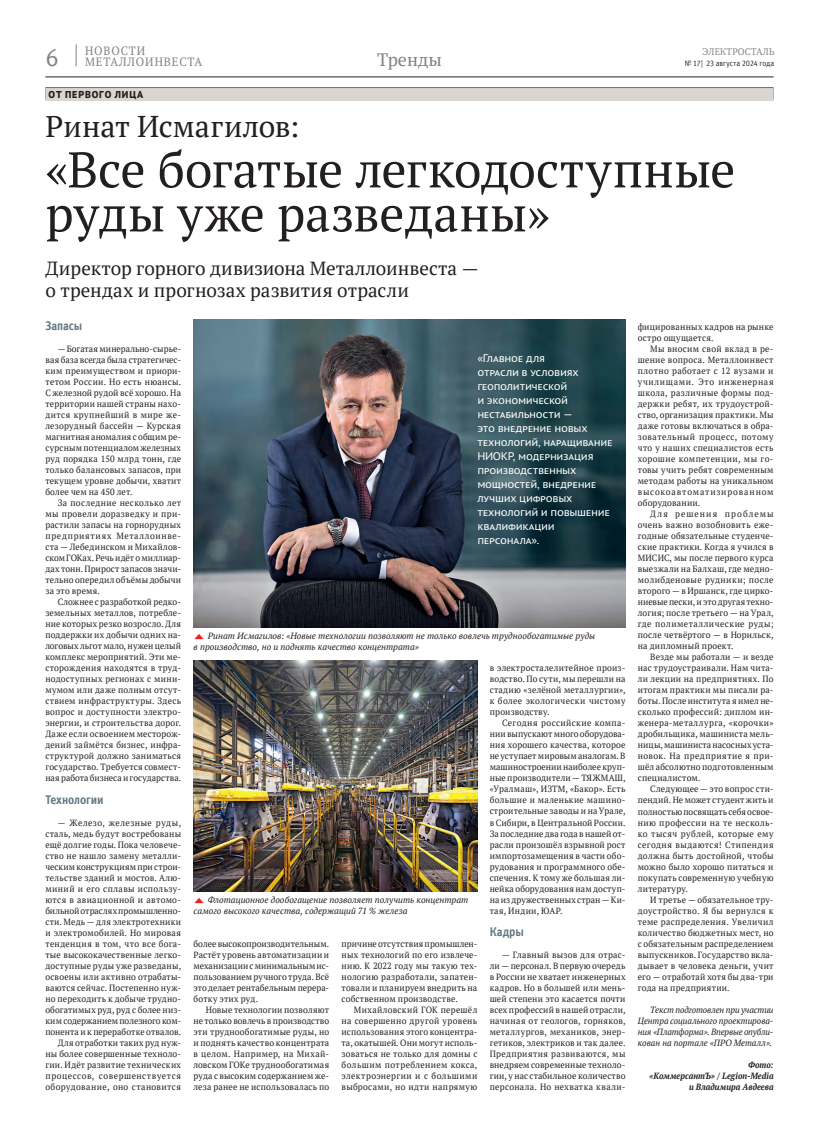
<style>
.page{position:relative;width:820px;height:1134px;background:#fff}
.page>*{position:absolute;margin:0;border:0;box-sizing:border-box;transform-origin:0 0}
.Заголовок_50{font:50px/44px "PT Serif";color:#231f20}
.Заголовок_50-2{font:30px "PT Serif";color:#231f20}
.Подзаголовок{font:19px/22px "PT Serif";letter-spacing:.005em;color:#231f20}
.Колонтитул_рубрика{font:18px "PT Serif";color:#808285}
.Текст_ПОДЗАГ{font:700 12.5px "Meta Offc Pro";letter-spacing:-.01em;color:#647882;scale:.9 1}
.t1{font:12px/11px "PT Serif";letter-spacing:.08em;color:#808285;scale:.95 1}
.Фотофакт{font:11px/14px "PT Sans Pro";letter-spacing:-.025em;color:#fff;scale:1.09 1}
.Рубрика{font:800 10px "PT Sans Pro";letter-spacing:.09em;color:#231f20}
.t2{font:10px "Charter C";letter-spacing:.03em;color:#808285;scale:.92 1}
.Текст_основной{font:9px/11px "PT Serif";letter-spacing:.025em;color:#231f20;text-align:justify;scale:.96 1}
.Текст_основной-2{font:italic 9px/11px "PT Serif";color:#231f20}
.Текст_основной-3{font:italic 9px/11px "PT Serif";color:#231f20;text-align:justify;scale:.96 1}
.Внештатный_Автор{font:italic 700 9px/11px "PT Serif";letter-spacing:.005em;color:#231f20;text-align:right;scale:.9 1}
.t3{font:8px "Meta Offc Pro Norm";letter-spacing:.01em;color:#231f20;scale:.9 1}
.s1{font-family:"Meta Offc Pro Norm";font-size:25px}
.s2{font-family:"Modern Pictograms";font-style:normal;font-size:14px;color:#ee1d23}
.s3{font-style:normal}
</style>
<div class="page">
<hr style="left:45px;top:77px;width:728px;height:1px;background:#231f20">
<svg style="left:76px;top:44px;width:1px;height:22px"></svg>
<div style="left:45px;top:87px;width:728px;height:12px;background:#757373"></div>
<div style="left:45px;top:88px;width:728px;height:13px;background:#d9d5d1"></div>
<img style="left:193px;top:319px;width:432px;height:308px">
<img style="left:193px;top:660px;width:284px;height:231px">
<h3 class="t1" style="left:85px;top:45px;width:125px;text-indent:-40px"><span class="s1">6</span> НОВОСТИ<br>МЕТАЛЛОИНВЕСТА</h3>
<p class="t2" style="left:702px;top:46px;width:80px">ЭЛЕКТРОСТАЛЬ</p>
<p class="Колонтитул_рубрика" style="left:377px;top:48px;width:66px">Тренды</p>
<p class="t3" style="left:684px;top:58px;width:100px">№ 17| 23 августа 2024 года</p>
<p class="Рубрика" style="left:49px;top:88px;width:96px">ОТ ПЕРВОГО ЛИЦА</p>
<p class="Заголовок_50-2" style="left:45px;top:107px;width:255px">Ринат Исмагилов:</p>
<p class="Заголовок_50" style="left:45px;top:147px;width:691px">«Все богатые легкодоступные руды уже разведаны»</p>
<p class="Подзаголовок" style="left:45px;top:257px;width:434px">Директор горного дивизиона Металлоинвеста — о трендах и прогнозах развития отрасли</p>
<p class="Текст_ПОДЗАГ" style="left:45px;top:316px;width:43px">Запасы</p>
<p class="Текст_основной" style="left:45px;top:344px;width:143px;text-align:left;text-indent:12px">— Богатая минерально-сырье&shy;вая база всегда была стратегичес&shy;ким преимуществом и приори&shy;тетом России. Но есть нюансы.<br>С железной рудой всё хорошо. На территории нашей страны нахо&shy;дится крупнейший в мире же&shy;лезорудный бассейн — Курская магнитная аномалия с общим ре&shy;сурсным потенциалом железных руд порядка 150 млрд тонн, где только балансовых запасов, при текущем уровне добычи, хватит более чем на 450 лет.</p>
<p class="Текст_основной" style="left:45px;top:498px;width:143px;text-indent:12px">За последние несколько лет мы провели доразведку и при&shy;растили запасы на горнорудных предприятиях Металлоинве&shy;ста — Лебединском и Михайлов&shy;ском ГОКах. Речь идёт о миллиар&shy;дах тонн. Прирост запасов значи&shy;тельно опередил объёмы добычи за это время.</p>
<p class="Текст_основной" style="left:45px;top:597px;width:143px;text-indent:12px">Сложнее с разработкой редко&shy;земельных металлов, потребле&shy;ние которых резко возросло. Для поддержки их добычи одних на&shy;логовых льгот мало, нужен целый комплекс мероприятий. Эти ме&shy;сторождения находятся в труд&shy;нодоступных регионах с мини&shy;мумом или даже полным отсут&shy;ствием инфраструктуры. Здесь вопрос и доступности электро&shy;энергии, и строительства дорог.<br>Даже если освоением месторож&shy;дений займётся бизнес, инфра&shy;структурой должно заниматься государство. Требуется совмест&shy;ная работа бизнеса и государства.</p>
<p class="Текст_ПОДЗАГ" style="left:45px;top:789px;width:66px">Технологии</p>
<p class="Текст_основной" style="left:45px;top:817px;width:143px;text-align:left;text-indent:12px">— Железо, железные руды, сталь, медь будут востребованы ещё долгие годы. Пока человече&shy;ство не нашло замену металли&shy;ческим конструкциям при строи&shy;тельстве зданий и мостов. Алю&shy;миний и его сплавы использу&shy;ются в авиационной и автомо&shy;бильной отраслях промышленно&shy;сти. Медь — для электротехники и электромобилей. Но мировая тенденция в том, что все бога&shy;тые высококачественные легко&shy;доступные руды уже разведаны, освоены или активно отрабаты&shy;ваются сейчас. Постепенно нуж&shy;но переходить к добыче трудно&shy;обогатимых руд, руд с более низ&shy;ким содержанием полезного ком&shy;понента и к переработке отвалов.</p>
<p class="Текст_основной" style="left:45px;top:1037px;width:143px;text-indent:12px">Для отработки таких руд нуж&shy;ны более совершенные техноло&shy;гии. Идёт развитие технических процессов, совершенствуется оборудование, оно становится</p>
<p class="Текст_основной" style="left:637px;top:322px;width:143px">фицированных кадров на рынке остро ощущается.</p>
<p class="Текст_основной" style="left:637px;top:344px;width:143px;text-indent:12px">Мы вносим свой вклад в ре&shy;шение вопроса. Металлоинвест плотно работает с 12 вузами и училищами. Это инженерная школа, различные формы под&shy;держки ребят, их трудоустрой&shy;ство, организация практики. Мы даже готовы включаться в обра&shy;зовательный процесс, потому что у наших специалистов есть хорошие компетенции, мы го&shy;товы учить ребят современным методам работы на уникальном высокоавтоматизированном оборудовании.</p>
<p class="Текст_основной" style="left:637px;top:509px;width:143px;text-indent:12px">Для решения проблемы очень важно возобновить еже&shy;годные обязательные студенче&shy;ские практики. Когда я учился в МИСИС, мы после первого курса выезжали на Балхаш, где медно&shy;молибденовые рудники; после второго — в Иршанск, где цирко&shy;ниевые пески, и это другая техно&shy;логия; после третьего — на Урал, где полиметаллические руды; после четвёртого — в Норильск, на дипломный проект.</p>
<p class="Текст_основной" style="left:637px;top:652px;width:143px;text-indent:12px">Везде мы работали — и везде нас трудоустраивали. Нам чита&shy;ли лекции на предприятиях. По итогам практики мы писали ра&shy;боты. После института я имел не&shy;сколько профессий: диплом ин&shy;женера-металлурга, «корочки» дробильщика, машиниста мель&shy;ницы, машиниста насосных уста&shy;новок. На предприятие я при&shy;шёл абсолютно подготовленным специалистом.</p>
<p class="Текст_основной" style="left:637px;top:783px;width:143px;text-align:left;text-indent:12px">Следующее — это вопрос сти&shy;пендий. Не может студент жить и полностью посвящать себя освое&shy;нию профессии на те несколь&shy;ко тысяч рублей, которые ему сегодня выдаются! Стипендия должна быть достойной, чтобы можно было хорошо питаться и покупать современную учебную литературу.</p>
<p class="Текст_основной" style="left:637px;top:894px;width:143px;text-indent:12px">И третье — обязательное тру&shy;доустройство. Я бы вернулся к теме распределения. Увеличил количество бюджетных мест, но с обязательным распределением выпускников. Государство вкла&shy;дывает в человека деньги, учит его — отработай хотя бы два-три года на предприятии.</p>
<p class="Текст_основной-3" style="left:637px;top:1004px;width:143px;text-indent:12px">Текст подготовлен при участии Центра социального проектирова&shy;ния «Платформа». Впервые опубли&shy;кован на портале «ПРО Металл».</p>
<p class="Внештатный_Автор" style="left:649px;top:1059px;width:139px">Фото:<br>«КоммерсантЪ» / Legion-Media и Владимира Авдеева</p>
<p class="Фотофакт" style="left:477px;top:350px;width:126px">«Главное для<br>отрасли в условиях геополитической<br>и экономической нестабильности —<br>это внедрение новых технологий, наращивание<br>НИОКР, модернизация производственных мощностей, внедрение лучших цифровых технологий и повышение квалификации персонала».</p>
<p class="Текст_основной-2" style="left:193px;top:630px;width:403px"><span class="s2">‐</span> Ринат Исмагилов: <span class="s3">«</span>Новые технологии позволяют не только вовлечь труднообогатимые руды в производство, но и поднять качество концентрата»</p>
<p class="Текст_основной" style="left:489px;top:663px;width:143px">в электросталелитейное произ&shy;водство. По сути, мы перешли на стадию «зелёной металлургии», к более экологически чистому производству.</p>
<p class="Текст_основной" style="left:489px;top:718px;width:143px;text-indent:12px">Сегодня российские компа&shy;нии выпускают много оборудова&shy;ния хорошего качества, которое не уступает мировым аналогам. В машиностроении наиболее круп&shy;ные производители — ТЯЖМАШ, «Уралмаш», ИЗТМ, «Бакор». Есть большие и маленькие машино&shy;строительные заводы и на Урале, в Сибири, в Центральной России.<br>За последние два года в нашей от&shy;расли произошёл взрывной рост импортозамещения в части обо&shy;рудования и программного обе&shy;спечения. К тому же большая ли&shy;нейка оборудования нам доступ&shy;на из дружественных стран — Ки&shy;тая, Индии, ЮАР.</p>
<p class="Текст_ПОДЗАГ" style="left:489px;top:921px;width:39px">Кадры</p>
<p class="Текст_основной" style="left:489px;top:949px;width:143px;text-indent:12px">— Главный вызов для отрас&shy;ли — персонал. В первую очередь в России не хватает инженерных кадров. Но в большей или мень&shy;шей степени это касается почти всех профессий в нашей отрасли, начиная от геологов, горняков, металлургов, механиков, энер&shy;гетиков, электриков и так далее.<br>Предприятия развиваются, мы внедряем современные техноло&shy;гии, у нас стабильное количество персонала. Но нехватка квали-</p>
<p class="Текст_основной-2" style="left:193px;top:894px;width:276px"><span class="s2">‐</span> Флотационное дообогащение позволяет получить концентрат самого высокого качества, содержащий 71 % железа</p>
<p class="Текст_основной" style="left:193px;top:938px;width:143px">более высокопроизводительным.<br>Растёт уровень автоматизации и механизации с минимальным ис&shy;пользованием ручного труда. Всё это делает рентабельным перера&shy;ботку этих руд.</p>
<p class="Текст_основной" style="left:193px;top:1004px;width:143px;text-indent:12px">Новые технологии позволяют не только вовлечь в производство эти труднообогатимые руды, но и поднять качество концентрата в целом. Например, на Михай&shy;ловском ГОКе труднообогатимая руда с высоким содержанием же&shy;леза ранее не использовалась по</p>
<p class="Текст_основной" style="left:341px;top:938px;width:143px">причине отсутствия промышлен&shy;ных технологий по его извлече&shy;нию. К 2022 году мы такую тех&shy;нологию разработали, запатен&shy;товали и планируем внедрить на собственном производстве.</p>
<p class="Текст_основной" style="left:341px;top:1004px;width:143px;text-indent:12px">Михайловский ГОК перешёл на совершенно другой уровень использования этого концентра&shy;та, окатышей. Они могут исполь&shy;зоваться не только для домны с большим потреблением кокса, электроэнергии и с большими выбросами, но идти напрямую</p>
</div>
